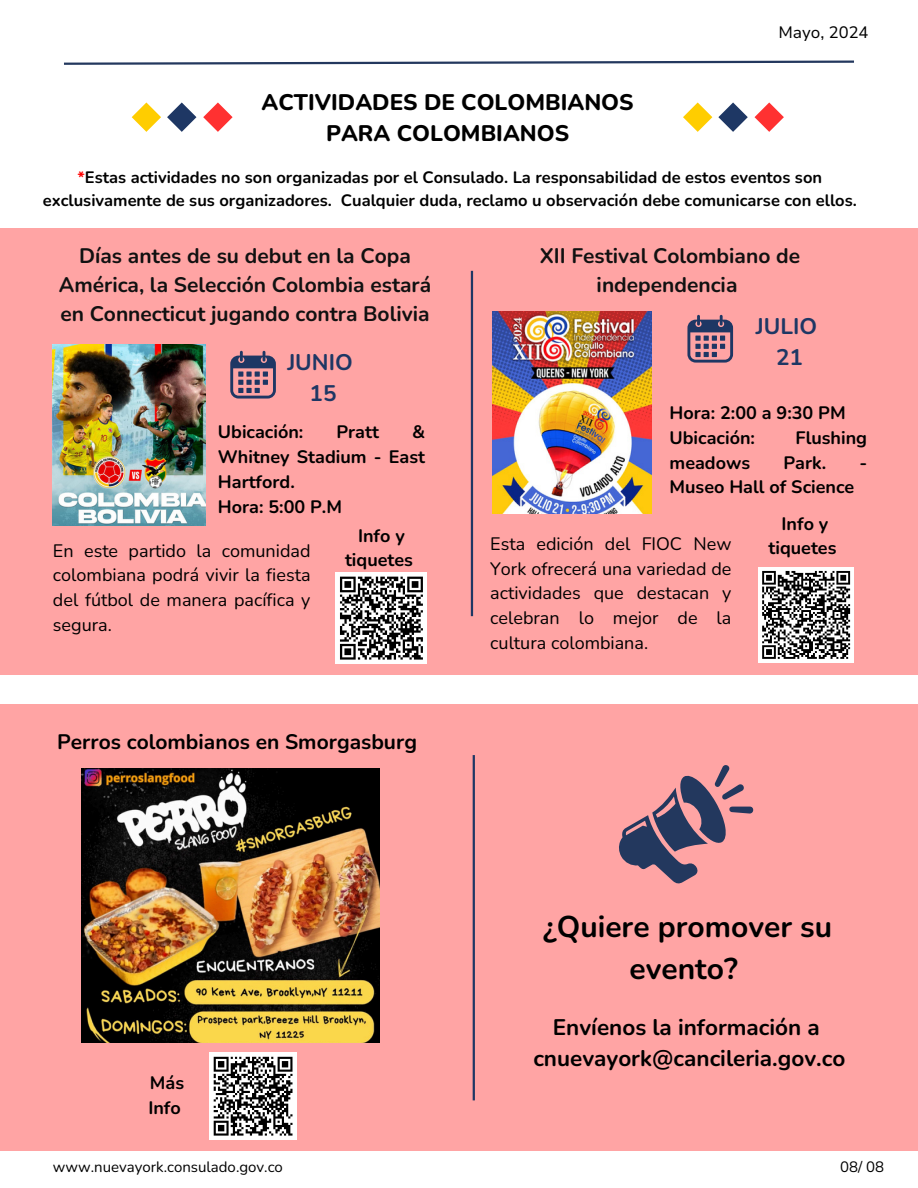
<style>
.page{position:relative;width:918px;height:1188px;background:#fff}
.page>*{position:absolute;margin:0;border:0;box-sizing:border-box;transform-origin:0 0}
.t1{font:700 30px/41.7px "Nunito";color:#000;text-align:center}
.t2{font:700 22.5px/31.5px "Nunito";color:#000;text-align:center}
.t3{font:800 22.5px/31.5px "Nunito";color:#000;text-align:center}
.t4{font:700 22.5px/31.5px "Nunito";color:#1e3764;text-align:center}
.t5{font:700 21px/29.2px "Nunito";color:#111;text-align:center}
.t6{font:700 21px "Nunito";color:#000}
.t7{font:18px/24.8px "Nunito";color:#000;text-align:justify}
.t8{font:700 18px/24.8px "Nunito";color:#000}
.t9{font:700 16.5px/22.5px "Nunito";color:#000;text-align:center}
.t10{font:16.5px "Nunito Sans 10 pt";color:#000}
.t11{font:15px "Nunito";color:#000}
.s1{color:#f00}
</style>
<div class="page">
<div style="left:0;top:228px;width:918px;height:446px;background:#ffa4a4"></div>
<svg style="left:203px;top:102px;width:30px;height:30px"></svg>
<svg style="left:167px;top:102px;width:29px;height:30px"></svg>
<svg style="left:132px;top:102px;width:29px;height:30px"></svg>
<svg style="left:755px;top:102px;width:29px;height:30px"></svg>
<svg style="left:718px;top:102px;width:30px;height:30px"></svg>
<svg style="left:683px;top:102px;width:29px;height:30px"></svg>
<hr style="left:471px;top:271px;width:2px;height:345px;background:#1e3764">
<svg style="left:64px;top:60px;width:790px;height:5px"></svg>
<div style="left:0;top:705px;width:918px;height:446px;background:#ffa4a4"></div>
<img style="left:492px;top:312px;width:160px;height:201px">
<svg style="left:687px;top:315px;width:46px;height:47px"></svg>
<div style="left:758px;top:567px;width:96px;height:96px;background:#fff"></div>
<svg style="left:762px;top:570px;width:89px;height:89px"></svg>
<svg style="left:230px;top:351px;width:46px;height:47px"></svg>
<div style="left:335px;top:572px;width:92px;height:92px;background:#fff"></div>
<svg style="left:340px;top:576px;width:83px;height:84px"></svg>
<img style="left:53px;top:344px;width:153px;height:181px">
<hr style="left:473px;top:755px;width:2px;height:345px;background:#1e3764">
<img style="left:81px;top:769px;width:298px;height:273px">
<svg style="left:619px;top:765px;width:135px;height:119px"></svg>
<div style="left:209px;top:1053px;width:88px;height:87px;background:#fff"></div>
<svg style="left:213px;top:1056px;width:80px;height:80px"></svg>
<h4 class="t10" style="left:778px;top:21px;width:92px">Mayo, 2024</h4>
<p class="t3" style="left:262px;top:87px;width:374px">ACTIVIDADES DE COLOMBIANOS<br>PARA COLOMBIANOS</p>
<p class="t9" style="left:43px;top:167px;width:816px"><span class="s1">*</span>Estas actividades no son organizadas por el Consulado. La responsabilidad de estos eventos son exclusivamente de sus organizadores. Cualquier duda, reclamo u observación debe comunicarse con ellos.</p>
<h2 class="t5" style="left:540px;top:241px;width:262px">XII Festival Colombiano de independencia</h2>
<p class="t5" style="left:59px;top:241px;width:374px">Días antes de su debut en la Copa<br>América, la Selección Colombia estará en Connecticut jugando contra Bolivia</p>
<h2 class="t4" style="left:287px;top:347px;width:67px">JUNIO<br>15</h2>
<h4 class="t4" style="left:756px;top:311px;width:63px">JULIO<br>21</h4>
<p class="t8" style="left:218px;top:420px;width:87px">Ubicación:</p>
<p class="t8" style="left:336px;top:420px;width:44px">Pratt</p>
<p class="t8" style="left:218px;top:420px;width:209px;text-indent:194px">&amp;<br>Whitney Stadium - East<br>Hartford.<br>Hora: 5:00 P.M</p>
<h4 class="t7" style="left:53px;top:538px;width:259px">En este partido la comunidad colombiana podrá vivir la fiesta del fútbol de manera pacífica y segura.</h4>
<h4 class="t8" style="left:345px;top:523px;width:69px;text-align:center">Info y tiquetes</h4>
<p class="t6" style="left:57px;top:727px;width:361px">Perros colombianos en Smorgasburg</p>
<h4 class="t8" style="left:148px;top:1071px;width:37px">Más<br>Info</h4>
<h5 class="t11" style="left:53px;top:1157px;width:231px">www.nuevayork.consulado.gov.co</h5>
<p class="t8" style="left:670px;top:401px;width:178px">Hora: 2:00 a 9:30 PM<br>Ubicación:</p>
<p class="t8" style="left:796px;top:426px;width:73px">Flushing</p>
<p class="t8" style="left:670px;top:450px;width:82px">meadows</p>
<p class="t8" style="left:783px;top:450px;width:44px">Park.</p>
<p class="t8" style="left:859px;top:450px;width:9px">-</p>
<p class="t8" style="left:670px;top:475px;width:186px">Museo Hall of Science</p>
<h3 class="t7" style="left:490px;top:531px;width:243px">Esta edición del FIOC New York ofrecerá una variedad de actividades que destacan y celebran lo mejor de la cultura colombiana.</h3>
<p class="t8" style="left:769px;top:511px;width:69px;text-align:center">Info y tiquetes</p>
<h3 class="t1" style="left:543px;top:907px;width:291px">¿Quiere promover su evento?</h3>
<h5 class="t2" style="left:533px;top:1012px;width:314px">Envíenos la información a cnuevayork@cancileria.gov.co</h5>
<h3 class="t11" style="left:840px;top:1157px;width:46px">08/ 08</h3>
</div>
